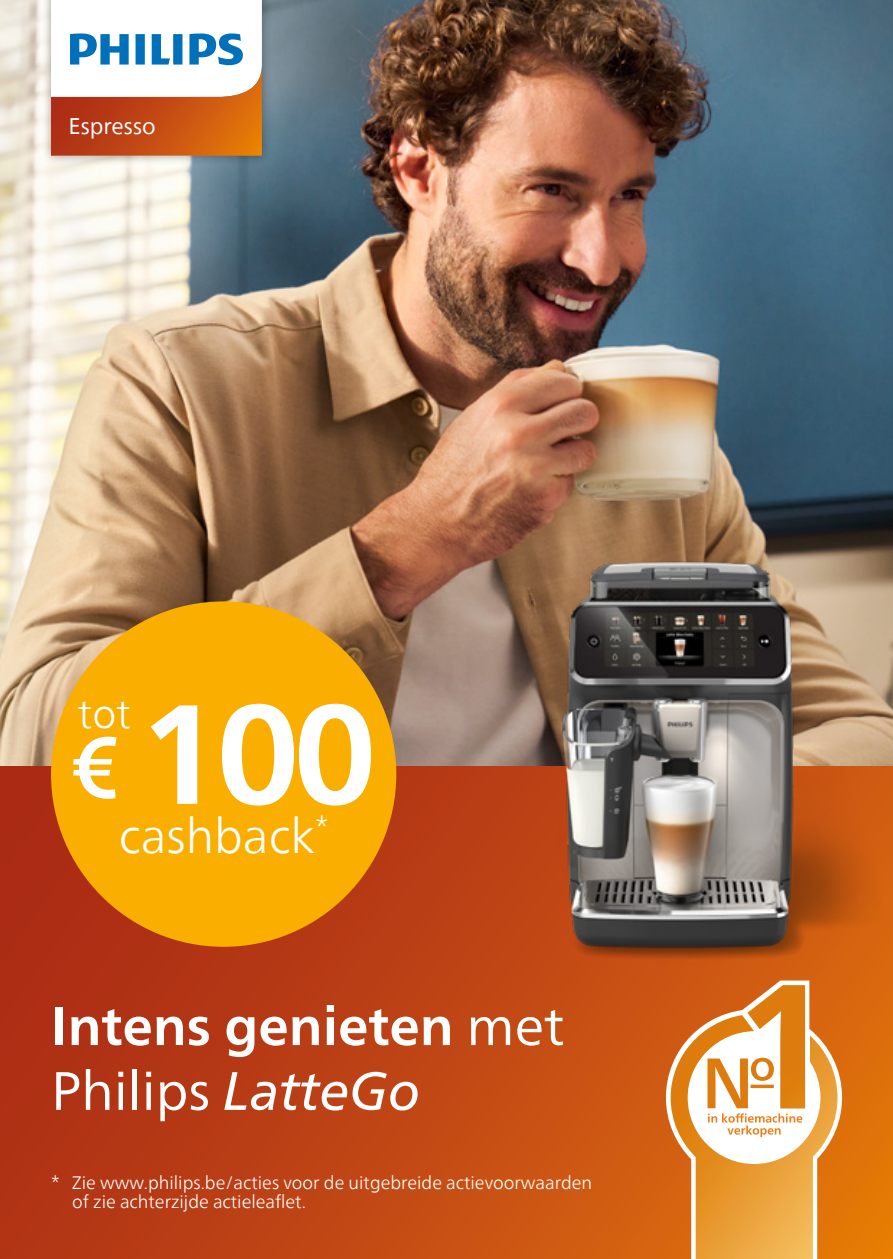
<style>
.page{position:relative;width:893px;height:1259px;background:#fff}
.page>*{position:absolute;margin:0;border:0;box-sizing:border-box;transform-origin:0 0}
.t1{font:700 141px "Neue Frutiger World";color:#fff}
.t2{font:500 87px "Neue Frutiger World";color:#fff}
.t3{font:700 54px/64.8px "Neue Frutiger World";color:#fff}
.t4{font:300 48px "Neue Frutiger World";color:#fff}
.t5{font:300 40.5px "Neue Frutiger World";color:#fff}
.t6{font:22.5px "Neue Frutiger World";color:#fff}
.t7{font:300 18px/18.6px "Neue Frutiger World";color:#fff}
.s1{font-weight:400}
.s2{font-weight:400;font-style:italic}
</style>
<div class="page">
<svg style="left:0;top:765px;width:893px;height:494px;background:#bd4313"></svg>
<img style="left:0;top:0;width:893px;height:765px">
<div style="left:51px;top:601px;width:345px;height:345px;background:#f9ae00;border-radius:50%"></div>
<div style="left:42px;top:0;width:230px;height:165px;background:#000;opacity:.35"></div>
<div style="left:46px;top:0;width:216px;height:161px;background:#000;opacity:.35"></div>
<svg style="left:51px;top:0;width:211px;height:156px"></svg>
<img style="left:0;top:559px;width:1px;height:411px">
<img style="left:484px;top:559px;width:409px;height:411px">
<svg style="left:666px;top:980px;width:176px;height:279px;background:#db7a32"></svg>
<svg style="left:671px;top:985px;width:166px;height:274px"></svg>
<p class="t6" style="left:68px;top:109px;width:89px">Espresso</p>
<h3 class="t5" style="left:78px;top:682px;width:55px">tot</h3>
<h2 class="t2" style="left:70px;top:695px;width:53px">€</h2>
<h1 class="t1" style="left:139px;top:630px;width:240px">100</h1>
<h3 class="t4" style="left:119px;top:799px;width:211px">cashback<sup>*</sup></h3>
<h3 class="t3" style="left:51px;top:993px;width:515px">Intens genieten <span class="s1">met<br>Philips</span> <span class="s2">LatteGo</span></h3>
<p class="t7" style="left:72px;top:1173px;width:521px;text-indent:-21px">* Zie www.philips.be/acties voor de uitgebreide actievoorwaarden of zie achterzijde actieleaflet.</p>
</div>
